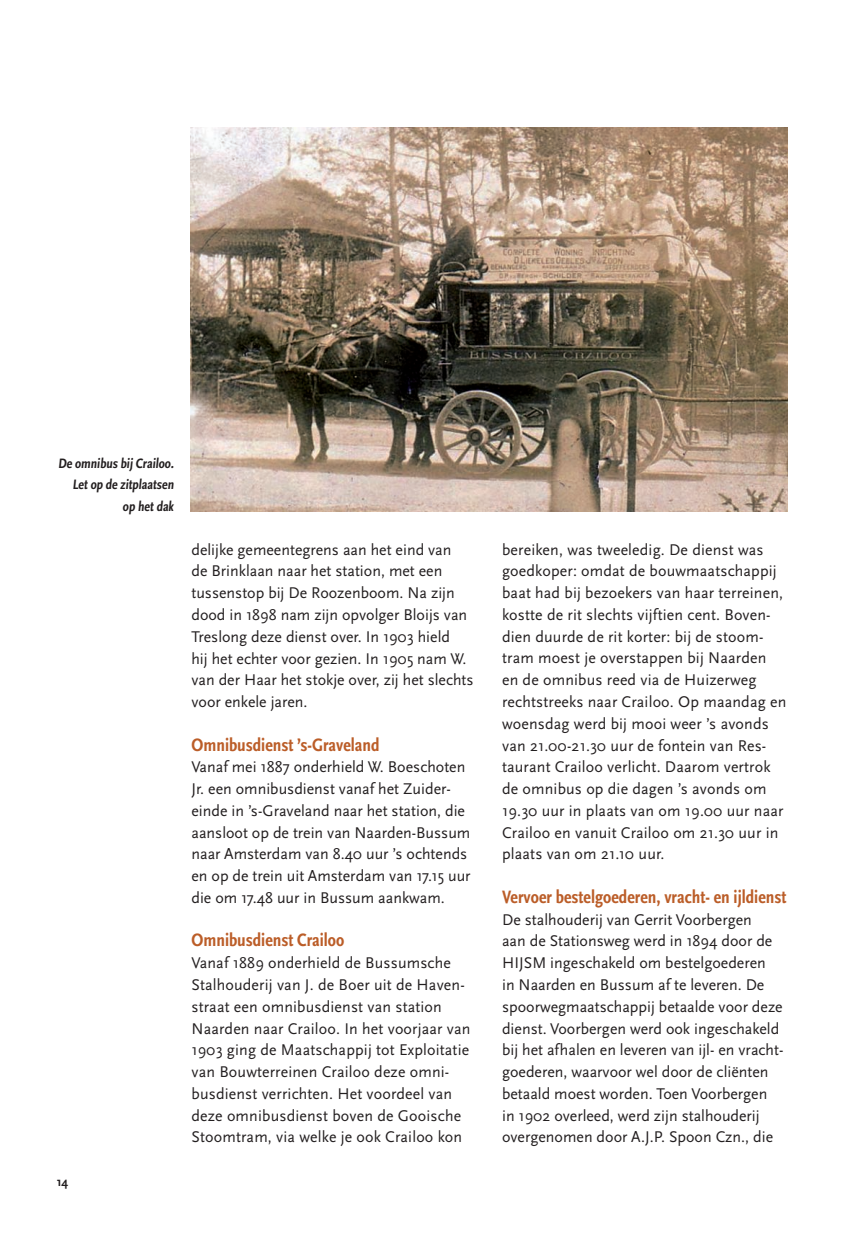
<style>
.page{position:relative;width:851px;height:1234px;background:#fff}
.page>*{position:absolute;margin:0;border:0;box-sizing:border-box;transform-origin:0 0}
.t1{font:700 condensed 18.75px "Scala Sans Pro";color:#bb5d28}
.t2{font:16.2px/21.8px "Scala Sans Pro";color:#231f20}
.t3{font:700 condensed 14.25px/21.8px "Scala Sans Pro";color:#231f20;text-align:right}
.t4{font:700 12.75px "Scala Sans Pro";color:#231f20}
</style>
<div class="page">
<img style="left:190px;top:128px;width:597px;height:383px">
<p class="t3" style="left:58px;top:452px;width:119px">De omnibus bij Crailoo.<br>Let op de zitplaatsen op het dak</p>
<p class="t4" style="left:57px;top:1174px;width:13px">14</p>
<p class="t2" style="left:191px;top:538px;width:283px">delijke gemeentegrens aan het eind van<br>de Brinklaan naar het station, met een tussenstop bij De Roozenboom. Na zijn dood in 1898 nam zijn opvolger Bloijs van Treslong deze dienst over. In 1903 hield<br>hij het echter voor gezien. In 1905 nam W. van der Haar het stokje over, zij het slechts voor enkele jaren.</p>
<p class="t1" style="left:191px;top:733px;width:189px">Omnibusdienst ’s-Graveland</p>
<p class="t2" style="left:191px;top:756px;width:281px">Vanaf mei 1887 onderhield W. Boeschoten Jr. een omnibusdienst vanaf het Zuider&shy;einde in ’s-Graveland naar het station, die aansloot op de trein van Naarden-Bussum naar Amsterdam van 8.40 uur ’s ochtends en op de trein uit Amsterdam van 17.15 uur die om 17.48 uur in Bussum aankwam.</p>
<p class="t1" style="left:191px;top:929px;width:154px">Omnibusdienst Crailoo</p>
<p class="t2" style="left:191px;top:951px;width:280px">Vanaf 1889 onderhield de Bussumsche Stalhouderij van J. de Boer uit de Haven&shy;straat een omnibusdienst van station Naarden naar Crailoo. In het voorjaar van 1903 ging de Maatschappij tot Exploitatie van Bouwterreinen Crailoo deze omni&shy;busdienst verrichten. Het voordeel van deze omnibusdienst boven de Gooische Stoomtram, via welke je ook Crailoo kon</p>
<p class="t2" style="left:502px;top:538px;width:286px">bereiken, was tweeledig. De dienst was goedkoper: omdat de bouwmaatschappij baat had bij bezoekers van haar terreinen, kostte de rit slechts vijftien cent. Boven&shy;dien duurde de rit korter: bij de stoom&shy;tram moest je overstappen bij Naarden en de omnibus reed via de Huizerweg rechtstreeks naar Crailoo. Op maandag en woensdag werd bij mooi weer ’s avonds van 21.00-21.30 uur de fontein van Res&shy;taurant Crailoo verlicht. Daarom vertrok de omnibus op die dagen ’s avonds om 19.30 uur in plaats van om 19.00 uur naar Crailoo en vanuit Crailoo om 21.30 uur in plaats van om 21.10 uur.</p>
<p class="t1" style="left:502px;top:885px;width:286px">Vervoer bestelgoederen, vracht- en ijldienst</p>
<p class="t2" style="left:502px;top:908px;width:283px">De stalhouderij van Gerrit Voorbergen<br>aan de Stationsweg werd in 1894 door de HIJSM ingeschakeld om bestelgoederen<br>in Naarden en Bussum af te leveren. De spoorwegmaatschappij betaalde voor deze dienst. Voorbergen werd ook ingeschakeld bij het afhalen en leveren van ijl- en vracht&shy;goederen, waarvoor wel door de cliënten betaald moest worden. Toen Voorbergen in 1902 overleed, werd zijn stalhouderij overgenomen door A.J.P. Spoon Czn., die</p>
</div>
